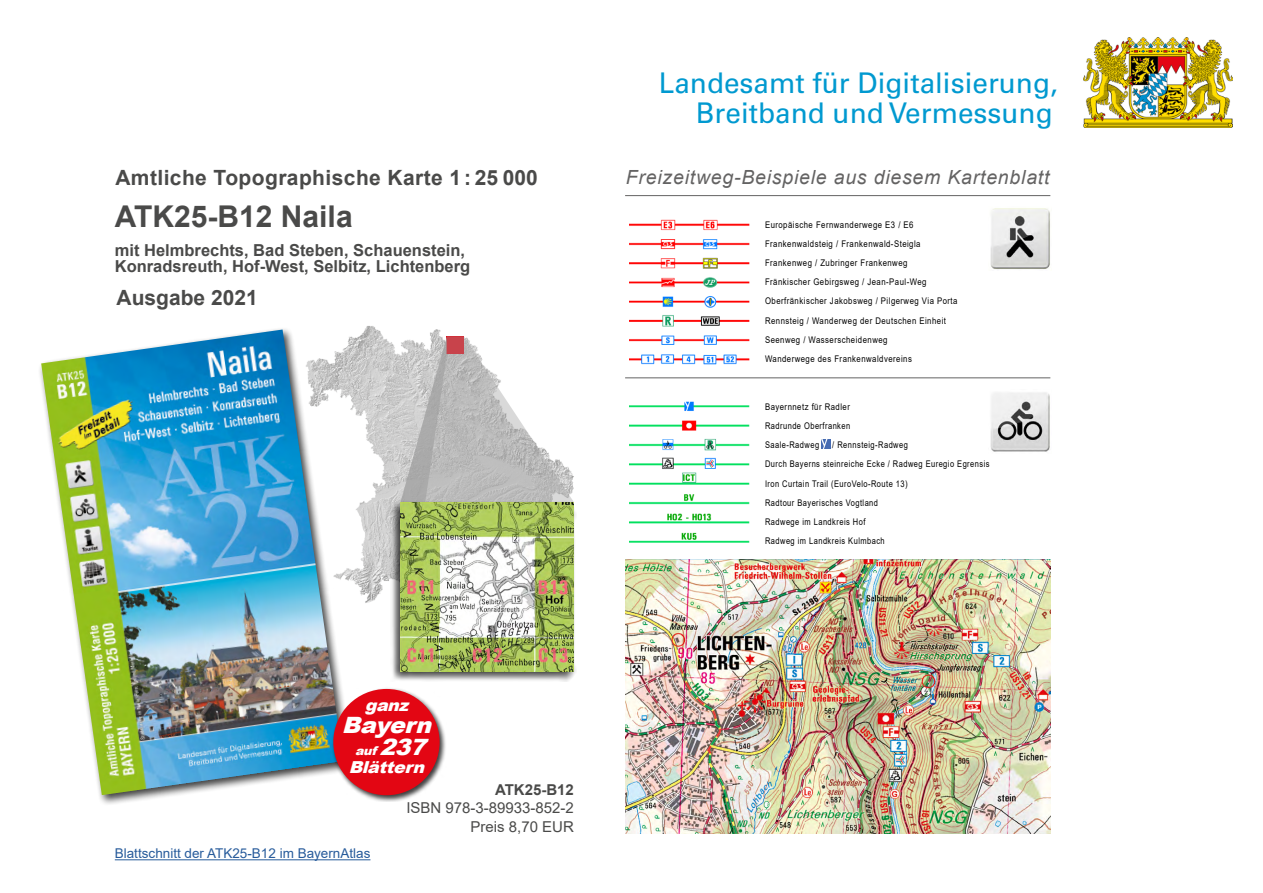
<style>
.page{position:relative;width:1263px;height:893px;background:#fff}
.page>*{position:absolute;margin:0;border:0;box-sizing:border-box;transform-origin:0 0}
.t1{font:700 30px "Arial";color:#4a4a49}
.t2{font:28.5px/30px "Univers";color:#0099d0;text-align:right}
.t3{font:italic 900 22.5px "Arial";color:#fff;scale:1.05 1}
.t4{font:700 21px "Arial";letter-spacing:.02em;color:#4a4a49}
.t5{font:700 21px "Arial";color:#4a4a49}
.t6{font:italic 19.5px "Arial";letter-spacing:.04em;color:#646363}
.t7{font:700 16.5px/16.5px "Arial";color:#4a4a49}
.t8{font:italic 900 16.5px "Arial";color:#fff;scale:1.05 1}
.t9{font:15px/18.8px "Arial";color:#4a4a49;text-align:right}
.t10{font:700 15px "Arial";color:#4a4a49}
.t11{font:13.5px "Arial";color:#275b9b}
.t12{font:italic 900 12px "Arial";color:#fff;scale:1.05 1}
.t13{font:9.15px/19.2px "Arial";letter-spacing:.06em;color:#000;scale:.85 1}
.t14{font:9.15px/19.2px "Arial";letter-spacing:.06em;color:#000;scale:.82 1}
.s1{font-size:22.5px}
</style>
<div class="page">
<img style="left:354px;top:326px;width:87px;height:277px">
<svg style="left:401px;top:336px;width:173px;height:164px"></svg>
<hr style="left:625px;top:195px;width:425px;height:1px;background:#646363">
<hr style="left:625px;top:377px;width:425px;height:1px;background:#646363">
<div style="left:38px;top:326px;width:316px;height:480px;background:#000;opacity:.75"></div>
<img style="left:41px;top:330px;width:302px;height:465px">
<div style="left:390px;top:500px;width:186px;height:182px;background:#000;opacity:.75"></div>
<img style="left:401px;top:502px;width:173px;height:169px">
<img style="left:625px;top:559px;width:425px;height:274px">
<hr style="left:115px;top:859px;width:255px;height:1px;background:#275b9b">
<img style="left:629px;top:219px;width:121px;height:146px">
<img style="left:629px;top:401px;width:121px;height:142px">
<svg style="left:821px;top:439px;width:9px;height:9px"></svg>
<img style="left:1083px;top:38px;width:149px;height:89px">
<img style="left:990px;top:208px;width:60px;height:62px">
<img style="left:990px;top:392px;width:60px;height:60px">
<div style="left:331px;top:686px;width:115px;height:116px;background:#000;opacity:.75"></div>
<div style="left:333px;top:689px;width:107px;height:106px;background:#e30613;border-radius:50%"></div>
<h3 class="t4" style="left:115px;top:163px;width:424px">Amtliche Topographische Karte 1 : 25 000</h3>
<h1 class="t1" style="left:115px;top:195px;width:239px">ATK25-B12 Naila</h1>
<h3 class="t7" style="left:115px;top:242px;width:357px">mit Helmbrechts, Bad Steben, Schauenstein,<br>Konradsreuth, Hof-West, Selbitz, Lichtenberg</h3>
<h3 class="t5" style="left:117px;top:282px;width:143px">Ausgabe 2021</h3>
<h2 class="t2" style="left:659px;top:68px;width:400px">Landesamt für Digitalisierung,<br>Breitband und Vermessung</h2>
<h3 class="t6" style="left:626px;top:165px;width:425px">Freizeitweg-Beispiele aus diesem Kartenblatt</h3>
<p class="t13" style="left:765px;top:215px;width:228px">Europäische Fernwanderwege E3 / E6<br>Frankenwaldsteig / Frankenwald-Steigla Frankenweg / Zubringer Frankenweg<br>Fränkischer Gebirgsweg / Jean-Paul-Weg Oberfränkischer Jakobsweg / Pilgerweg Via Porta Rennsteig / Wanderweg der Deutschen Einheit Seenweg / Wasserscheidenweg<br>Wanderwege des Frankenwaldvereins</p>
<p class="t13" style="left:765px;top:397px;width:102px;text-align:justify">Bayernnetz für Radler Radrunde Oberfranken Saale-Radweg</p>
<p class="t14" style="left:765px;top:435px;width:275px;text-indent:67px">/ Rennsteig-Radweg<br>Durch Bayerns steinreiche Ecke / Radweg Euregio Egrensis Iron Curtain Trail (EuroVelo-Route 13)<br>Radtour Bayerisches Vogtland<br>Radwege im Landkreis Hof<br>Radweg im Landkreis Kulmbach</p>
<h3 class="t8" style="left:365px;top:693px;width:49px">ganz</h3>
<h3 class="t3" style="left:342px;top:708px;width:94px">Bayern</h3>
<h3 class="t12" style="left:355px;top:742px;width:77px">auf <span class="s1">237</span></h3>
<h3 class="t8" style="left:349px;top:755px;width:79px">Blättern</h3>
<h3 class="t11" style="left:115px;top:844px;width:257px">Blattschnitt der ATK25-B12 im BayernAtlas</h3>
<h3 class="t10" style="left:495px;top:779px;width:80px">ATK25-B12</h3>
<h3 class="t9" style="left:406px;top:798px;width:169px">ISBN 978-3-89933-852-2<br>Preis 8,70 EUR</h3>
</div>
